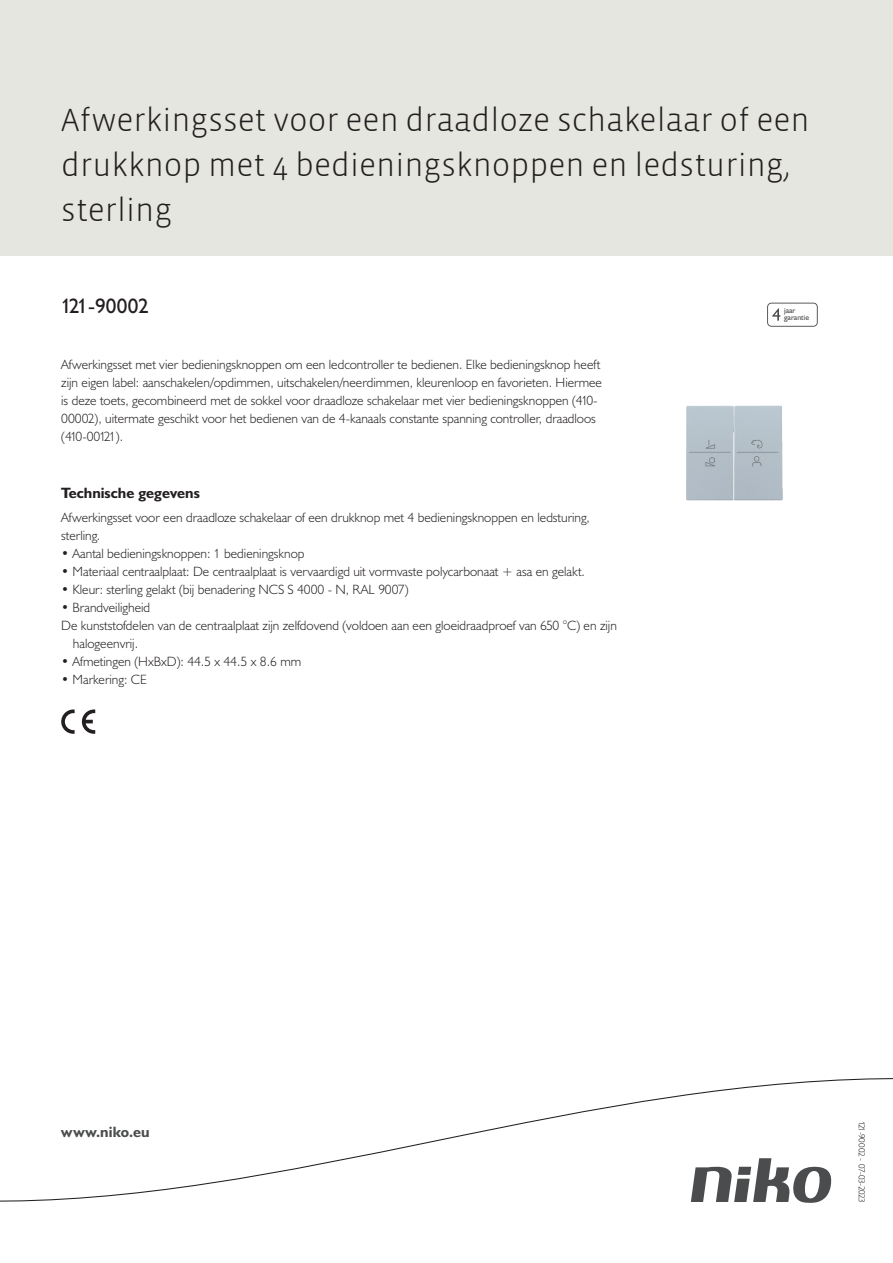
<style>
.page{position:relative;width:893px;height:1263px;background:#fff}
.page>*{position:absolute;margin:0;border:0;box-sizing:border-box;transform-origin:0 0}
.Title_datasheets{font:300 33px/45px "Vista Sans";color:#231f20}
.Article_number{font:21px "Humanist 521 BT";letter-spacing:-.01em;color:#231f20}
.Titles_parts{font:700 15px "Humanist 521 BT";color:#231f20}
.titel_afbeelding{font:700 15px "Humanist 521 BT";letter-spacing:.005em;color:#4b4c4d}
.Platte_tekst_CAB{font:300 13.5px/18px "Humanist 521 BT";color:#231f20}
.USP_Bullets{font:300 13.5px/18px "Humanist 521 BT";color:#231f20}
.Revision{font:300 9px "Humanist 521 BT";letter-spacing:-.05em;color:#231f20}
.t1{font:7.8px/7.8px "Humanist 521 BT";color:#4b4c4d}
</style>
<div class="page">
<div style="left:0;top:0;width:893px;height:255px;background:#e6e6e0"></div>
<svg style="left:82px;top:709px;width:13px;height:25px"></svg>
<svg style="left:61px;top:709px;width:14px;height:25px"></svg>
<svg style="left:767px;top:303px;width:51px;height:24px"></svg>
<svg style="left:0;top:1078px;width:893px;height:125px"></svg>
<img style="left:686px;top:405px;width:97px;height:96px">
<p class="Title_datasheets" style="left:61px;top:98px;width:750px">Afwerkingsset voor een draadloze schakelaar of een drukknop met 4 bedieningsknoppen en ledsturing, sterling</p>
<p class="Article_number" style="left:61px;top:293px;width:89px">121-90002</p>
<p class="Platte_tekst_CAB" style="left:61px;top:355px;width:542px">Afwerkingsset met vier bedieningsknoppen om een ledcontroller te bedienen. Elke bedieningsknop heeft zijn eigen label: aanschakelen/opdimmen, uitschakelen/neerdimmen, kleurenloop en favorieten. Hiermee is deze toets, gecombineerd met de sokkel voor draadloze schakelaar met vier bedieningsknoppen (410- 00002), uitermate geschikt voor het bedienen van de 4-kanaals constante spanning controller, draadloos (410-00121).</p>
<p class="Titles_parts" style="left:61px;top:483px;width:140px">Technische gegevens</p>
<p class="Platte_tekst_CAB" style="left:61px;top:508px;width:530px">Afwerkingsset voor een draadloze schakelaar of een drukknop met 4 bedieningsknoppen en ledsturing, sterling.</p>
<p class="USP_Bullets" style="left:61px;top:544px;width:245px">• Aantal bedieningsknoppen: 1 bedieningsknop</p>
<p class="USP_Bullets" style="left:61px;top:562px;width:525px">• Materiaal centraalplaat: De centraalplaat is vervaardigd uit vormvaste polycarbonaat + asa en gelakt.</p>
<p class="USP_Bullets" style="left:61px;top:580px;width:349px">• Kleur: sterling gelakt (bij benadering NCS S 4000 - N, RAL 9007)</p>
<p class="USP_Bullets" style="left:61px;top:598px;width:91px">• Brandveiligheid</p>
<p class="USP_Bullets" style="left:73px;top:616px;width:545px;text-indent:-12px">De kunststofdelen van de centraalplaat zijn zelfdovend (voldoen aan een gloeidraadproef van 650 °C) en zijn halogeenvrij.</p>
<p class="USP_Bullets" style="left:61px;top:652px;width:241px">• Afmetingen (HxBxD): 44.5 x 44.5 x 8.6 mm</p>
<p class="USP_Bullets" style="left:61px;top:670px;width:87px">• Markering: CE</p>
<p class="t1" style="left:784px;top:306px;width:27px">jaar garantie</p>
<p class="titel_afbeelding" style="left:61px;top:1122px;width:90px">www.niko.eu</p>
<p class="Revision" style="left:868px;top:1121px;width:84px;rotate:90deg">121-90002 - 07-03-2023</p>
</div>
